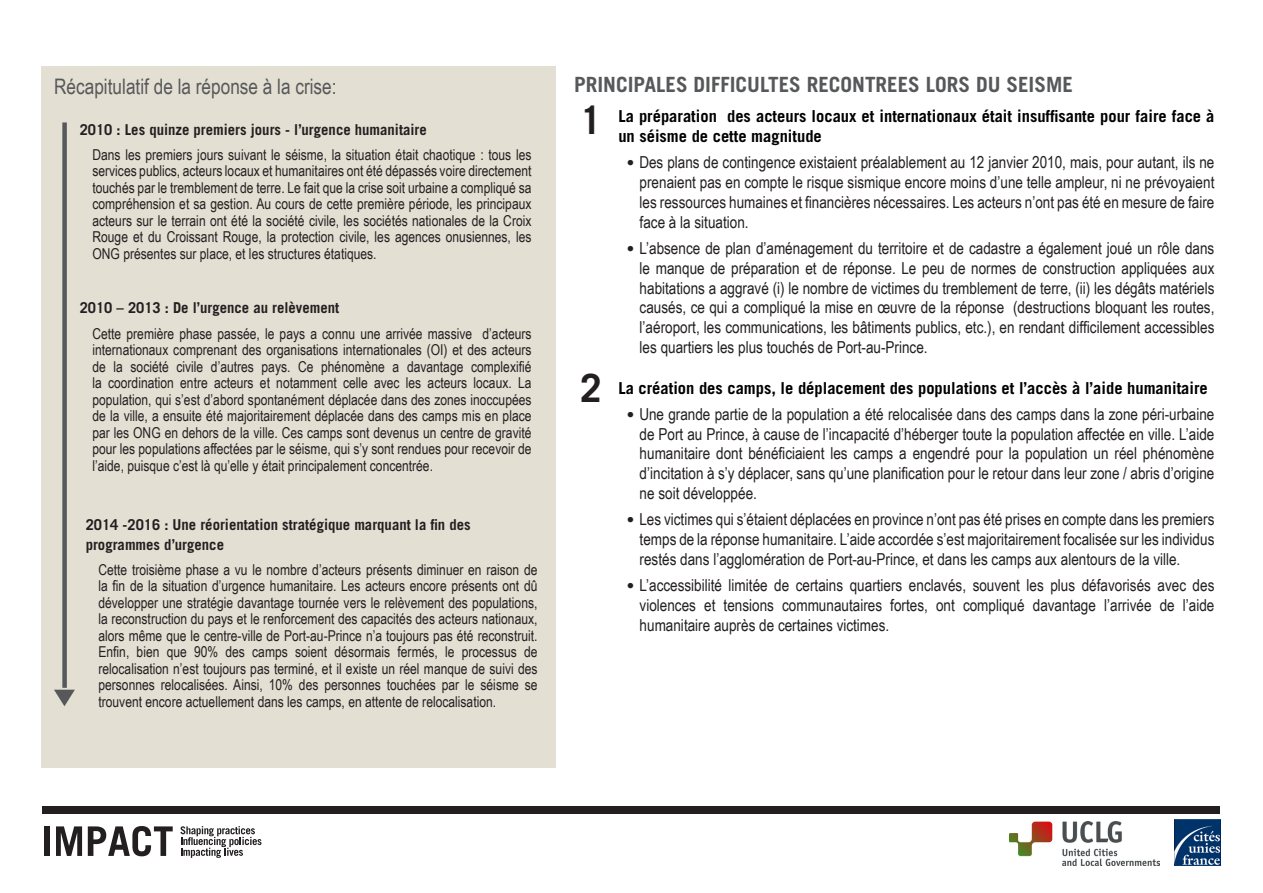
<style>
.page{position:relative;width:1263px;height:893px;background:#fff}
.page>*{position:absolute;margin:0;border:0;box-sizing:border-box;transform-origin:0 0}
.t1{font:700 39px "Trade Gothic LT Std";color:#231f20}
.Main_text_column__11{font:21.3px "Arial Narrow";color:#57585a}
.Secton_sub-heading_1{font:700 21px "Trade Gothic LT Std";color:#57585a}
.t2{font:16.5px/19.8px "Arial Narrow";color:#231f20;text-align:justify}
.Main_text_bullets__1{font:700 16.5px/19.8px "Trade Gothic LT Std";color:#000}
.Main_text_column__11-2{font:15px/16.5px "Arial Narrow";color:#231f20;text-align:justify}
.Secton_sub-heading_1-2{font:700 15px/19.5px "Trade Gothic LT Std";color:#231f20}
.s1{font-family:"Trade Gothic LT Std";font-weight:700;font-size:15px}
</style>
<div class="page">
<div style="left:43px;top:806px;width:1177px;height:7px;background:#231f20"></div>
<svg style="left:180px;top:826px;width:81px;height:32px"></svg>
<div style="left:45px;top:826px;width:5px;height:30px;background:#231f20"></div>
<svg style="left:56px;top:826px;width:26px;height:30px"></svg>
<svg style="left:88px;top:826px;width:85px;height:30px"></svg>
<img style="left:1174px;top:820px;width:46px;height:46px">
<img style="left:1009px;top:821px;width:150px;height:45px">
<div style="left:41px;top:66px;width:515px;height:702px;background:#e3dfd3"></div>
<div style="left:62px;top:122px;width:5px;height:566px;background:#57585a"></div>
<svg style="left:54px;top:690px;width:21px;height:16px"></svg>
<p class="Main_text_column__11" style="left:54px;top:71px;width:284px">Récapitulatif de la réponse à la crise:</p>
<p class="Secton_sub-heading_1-2" style="left:80px;top:119px;width:349px">2010 : Les quinze premiers jours - l’urgence humanitaire</p>
<p class="Main_text_column__11-2" style="left:92px;top:146px;width:441px">Dans les premiers jours suivant le séisme, la situation était chaotique : tous les services publics, acteurs locaux et humanitaires ont été dépassés voire directement touchés par le tremblement de terre. Le fait que la crise soit urbaine a compliqué sa compréhension et sa gestion. Au cours de cette première période, les principaux acteurs sur le terrain ont été la société civile, les sociétés nationales de la Croix Rouge et du Croissant Rouge, la protection civile, les agences onusiennes, les ONG présentes sur place, et les structures étatiques.</p>
<p class="Secton_sub-heading_1-2" style="left:80px;top:298px;width:261px">2010 – 2013 : De l’urgence au relèvement</p>
<p class="Main_text_column__11-2" style="left:92px;top:325px;width:441px">Cette première phase passée, le pays a connu une arrivée massive d’acteurs internationaux comprenant des organisations internationales (OI) et des acteurs de la société civile d’autres pays. Ce phénomène a davantage complexifié la coordination entre acteurs et notamment celle avec les acteurs locaux. La population, qui s’est d’abord spontanément déplacée dans des zones inoccupées de la ville, a ensuite été majoritairement déplacée dans des camps mis en place par les ONG en dehors de la ville. Ces camps sont devenus un centre de gravité pour les populations affectées par le séisme, qui s’y sont rendues pour recevoir de l’aide, puisque c’est là qu’elle y était principalement concentrée.</p>
<p class="Secton_sub-heading_1-2" style="left:86px;top:515px;width:386px">2014 -2016 : Une réorientation stratégique marquant la fin des programmes d’urgence</p>
<p class="Main_text_column__11-2" style="left:98px;top:561px;width:441px">Cette troisième phase a vu le nombre d’acteurs présents diminuer en raison de la fin de la situation d’urgence humanitaire. Les acteurs encore présents ont dû développer une stratégie davantage tournée vers le relèvement des populations, la reconstruction du pays et le renforcement des capacités des acteurs nationaux, alors même que le centre-ville de Port-au-Prince n’a toujours pas été reconstruit.<br>Enfin, bien que 90% des camps soient désormais fermés, le processus de relocalisation n’est toujours pas terminé, et il existe un réel manque de suivi des personnes relocalisées. Ainsi, 10% des personnes touchées par le séisme se trouvent encore actuellement dans les camps, en attente de relocalisation.</p>
<p class="Secton_sub-heading_1" style="left:574px;top:71px;width:500px">PRINCIPALES DIFFICULTES RECONTREES LORS DU SEISME</p>
<p class="t1" style="left:580px;top:96px;width:23px">1</p>
<p class="Main_text_bullets__1" style="left:618px;top:106px;width:598px">La préparation des acteurs locaux et internationaux était insuffisante pour faire face à un séisme de cette magnitude</p>
<p class="t2" style="left:640px;top:152px;width:576px;text-indent:-13px"><span class="s1">•</span> Des plans de contingence existaient préalablement au 12 janvier 2010, mais, pour autant, ils ne prenaient pas en compte le risque sismique encore moins d’une telle ampleur, ni ne prévoyaient les ressources humaines et financières nécessaires. Les acteurs n’ont pas été en mesure de faire face à la situation.</p>
<p class="t2" style="left:640px;top:238px;width:576px;text-indent:-13px"><span class="s1">•</span> L’absence de plan d’aménagement du territoire et de cadastre a également joué un rôle dans le manque de préparation et de réponse. Le peu de normes de construction appliquées aux habitations a aggravé (i) le nombre de victimes du tremblement de terre, (ii) les dégâts matériels causés, ce qui a compliqué la mise en œuvre de la réponse (destructions bloquant les routes, l’aéroport, les communications, les bâtiments publics, etc.), en rendant difficilement accessibles les quartiers les plus touchés de Port-au-Prince.</p>
<p class="t1" style="left:580px;top:364px;width:23px">2</p>
<p class="Main_text_bullets__1" style="left:618px;top:378px;width:591px">La création des camps, le déplacement des populations et l’accès à l’aide humanitaire</p>
<p class="t2" style="left:640px;top:403px;width:576px;text-indent:-13px"><span class="s1">•</span> Une grande partie de la population a été relocalisée dans des camps dans la zone péri-urbaine de Port au Prince, à cause de l’incapacité d’héberger toute la population affectée en ville. L’aide humanitaire dont bénéficiaient les camps a engendré pour la population un réel phénomène d’incitation à s’y déplacer, sans qu’une planification pour le retour dans leur zone / abris d’origine ne soit développée.</p>
<p class="t2" style="left:640px;top:509px;width:576px;text-indent:-13px"><span class="s1">•</span> Les victimes qui s’étaient déplacées en province n’ont pas été prises en compte dans les premiers temps de la réponse humanitaire. L’aide accordée s’est majoritairement focalisée sur les individus restés dans l’agglomération de Port-au-Prince, et dans les camps aux alentours de la ville.</p>
<p class="t2" style="left:640px;top:575px;width:576px;text-indent:-13px"><span class="s1">•</span> L’accessibilité limitée de certains quartiers enclavés, souvent les plus défavorisés avec des violences et tensions communautaires fortes, ont compliqué davantage l’arrivée de l’aide humanitaire auprès de certaines victimes.</p>
</div>
